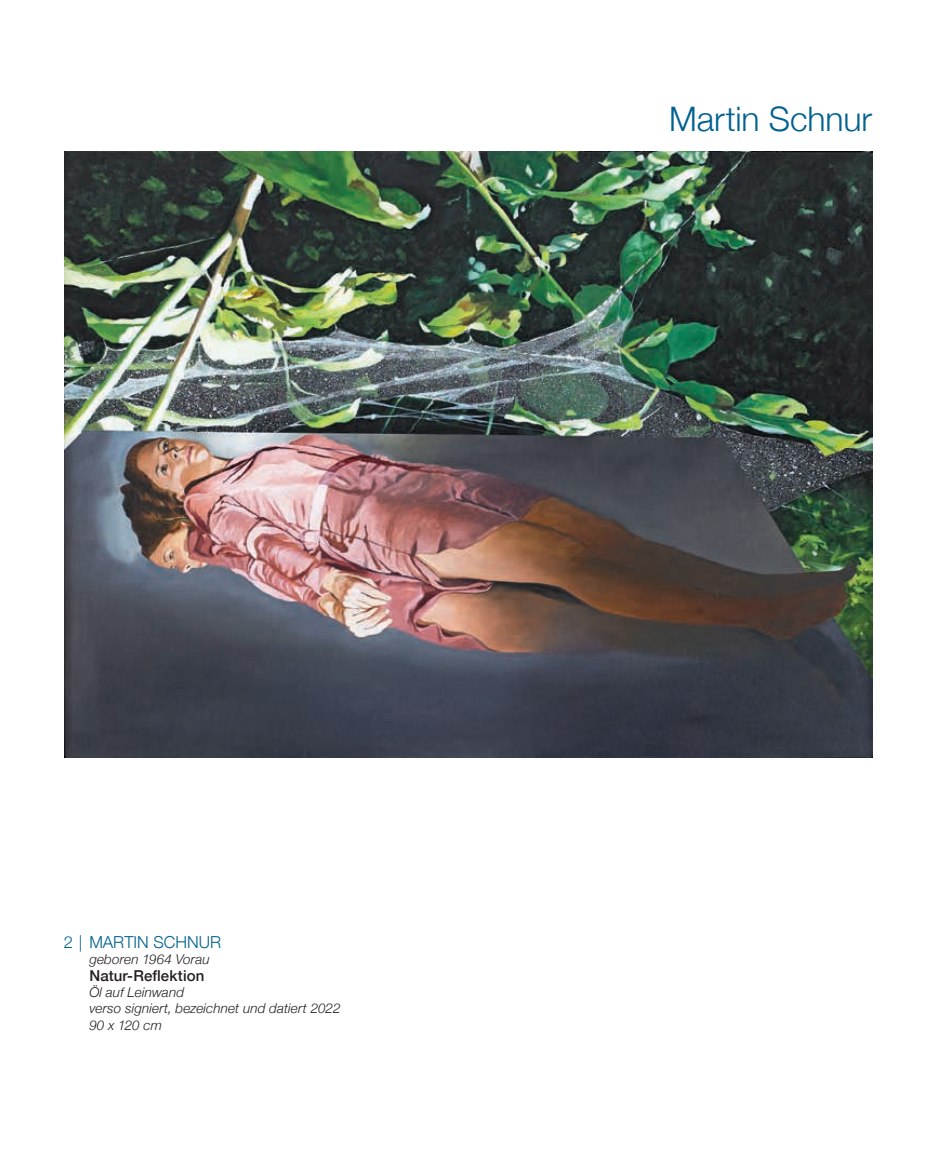
<style>
.page{position:relative;width:936px;height:1149px;background:#fff}
.page>*{position:absolute;margin:0;border:0;box-sizing:border-box;transform-origin:0 0}
.t1{font:300 33.75px "Helvetica Neue";letter-spacing:-.005em;color:#006191}
.t2{font:300 16.5px "Helvetica Neue";color:#006191}
.t3{font:500 15px "Helvetica Neue";letter-spacing:.01em;color:#231f20}
.t4{font:italic 300 13.5px/16.2px "Helvetica Neue";letter-spacing:.01em;color:#231f20}
</style>
<div class="page">
<img style="left:64px;top:151px;width:808px;height:606px">
<p class="t2" style="left:64px;top:928px;width:159px">2 | MARTIN SCHNUR</p>
<p class="t4" style="left:89px;top:949px;width:122px">geboren 1964 Vorau</p>
<p class="t3" style="left:89px;top:963px;width:117px">Natur-Reflektion</p>
<p class="t4" style="left:89px;top:983px;width:253px">Öl auf Leinwand<br>verso signiert, bezeichnet und datiert 2022<br>90 x 120 cm</p>
<h1 class="t1" style="left:669px;top:91px;width:204px">Martin Schnur</h1>
</div>
